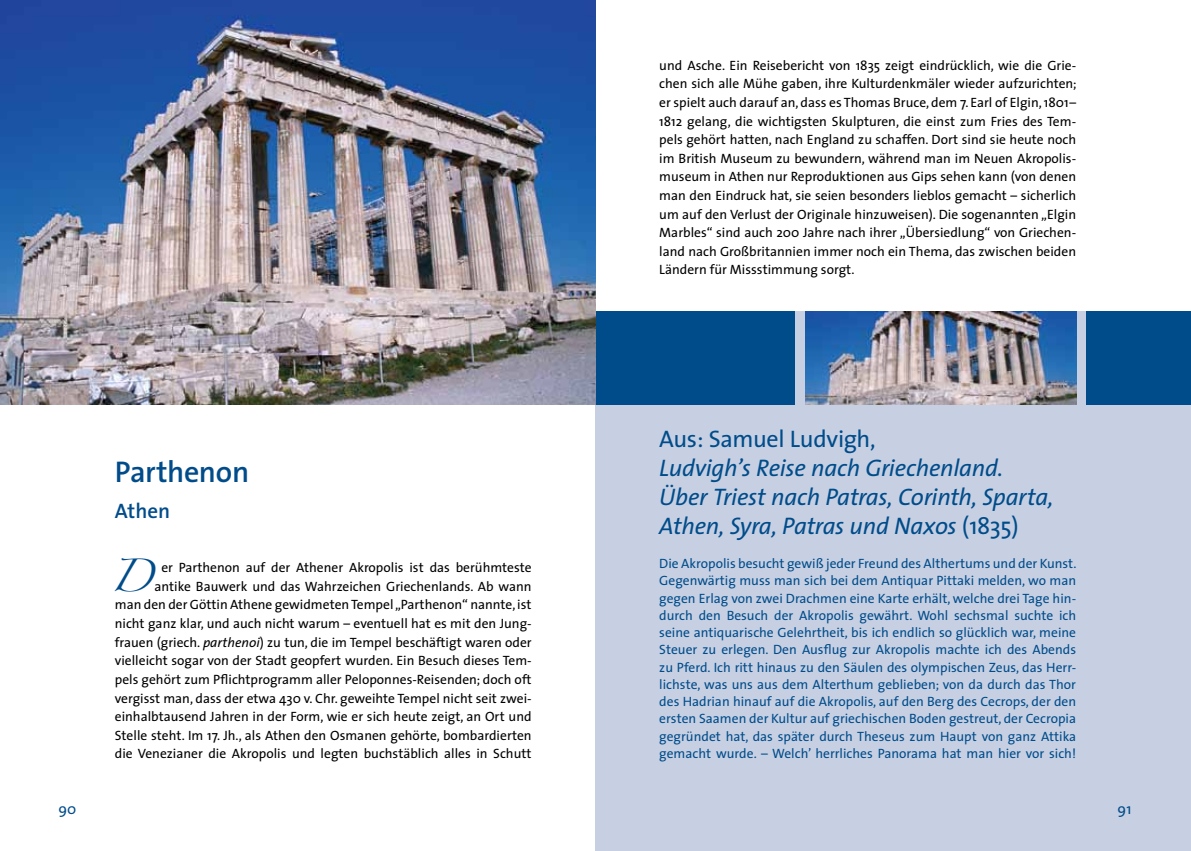
<style>
.page{position:relative;width:1191px;height:851px;background:#fff}
.page>*{position:absolute;margin:0;border:0;box-sizing:border-box;transform-origin:0 0}
.t1{font:600 30px "The Sans";letter-spacing:-.01em;color:#004c8a}
.t2{font:29.4px "Zapfino";color:#004c8a}
.t3{font:italic 24px/28.8px "The Sans";letter-spacing:-.015em;color:#004c8a}
.t4{font:24px "The Sans";letter-spacing:-.015em;color:#004c8a}
.t5{font:600 21px "The Sans";color:#004c8a}
.t6{font:15px "The Sans";color:#004c8a}
.t7{font:13.5px/18.6px "The Sans";color:#000;text-align:right}
.t8{font:13.5px/17.2px "The Sans";color:#004c8a;text-align:justify}
.s1{font-style:italic}
.s2{font-style:normal}
</style>
<div class="page">
<div style="left:596px;top:311px;width:595px;height:539px;background:#c7d0e3"></div>
<div style="left:595px;top:311px;width:199px;height:93px;background:#004c8a"></div>
<div style="left:1086px;top:311px;width:105px;height:93px;background:#004c8a"></div>
<img style="left:805px;top:311px;width:271px;height:93px">
<img style="left:0;top:0;width:595px;height:404px">
<h1 class="t1" style="left:115px;top:446px;width:136px">Parthenon</h1>
<h3 class="t5" style="left:115px;top:493px;width:57px">Athen</h3>
<h2 class="t2" style="left:110px;top:563px;width:44px">D</h2>
<p class="t7" style="left:115px;top:558px;width:418px">er Parthenon auf der Athener Akropolis ist das berühmteste<br>antike Bauwerk und das Wahrzeichen Griechenlands. Ab wann<br>man den der Göttin Athene gewidmeten Tempel „Parthenon“ nannte, ist nicht ganz klar, und auch nicht warum – eventuell hat es mit den Jung&shy;frauen (griech. <span class="s1">parthenoi</span>) zu tun, die im Tempel beschäftigt waren oder vielleicht sogar von der Stadt geopfert wurden. Ein Besuch dieses Tem&shy;pels gehört zum Pflichtprogramm aller Peloponnes-Reisenden; doch oft vergisst man, dass der etwa 430 v. Chr. geweihte Tempel nicht seit zwei&shy;einhalbtausend Jahren in der Form, wie er sich heute zeigt, an Ort und Stelle steht. Im 17. Jh., als Athen den Osmanen gehörte, bombardierten die Venezianer die Akropolis und legten buchstäblich alles in Schutt</p>
<p class="t7" style="left:659px;top:55px;width:419px;text-align:justify">und Asche. Ein Reisebericht von 1835 zeigt eindrücklich, wie die Grie&shy;chen sich alle Mühe gaben, ihre Kulturdenkmäler wieder aufzurichten; er spielt auch darauf an, dass es Thomas Bruce, dem 7. Earl of Elgin, 1801– 1812 gelang, die wichtigsten Skulpturen, die einst zum Fries des Tem&shy;pels gehört hatten, nach England zu schaffen. Dort sind sie heute noch im British Museum zu bewundern, während man im Neuen Akropolis&shy;museum in Athen nur Reproduktionen aus Gips sehen kann (von denen man den Eindruck hat, sie seien besonders lieblos gemacht – sicherlich um auf den Verlust der Originale hinzuweisen). Die sogenannten „Elgin Marbles“ sind auch 200 Jahre nach ihrer „Übersiedlung“ von Griechen&shy;land nach Großbritannien immer noch ein Thema, das zwischen beiden Ländern für Missstimmung sorgt.</p>
<h3 class="t4" style="left:659px;top:419px;width:218px">Aus: Samuel Ludvigh,</h3>
<h3 class="t3" style="left:659px;top:453px;width:395px">Ludvigh’s Reise nach Griechenland.<br>Über Triest nach Patras, Corinth, Sparta,<br>Athen, Syra, Patras und Naxos <span class="s2">(1835)</span></h3>
<p class="t8" style="left:659px;top:554px;width:419px">Die Akropolis besucht gewiß jeder Freund des Althertums und der Kunst.<br>Gegenwärtig muss man sich bei dem Antiquar Pittaki melden, wo man gegen Erlag von zwei Drachmen eine Karte erhält, welche drei Tage hin&shy;durch den Besuch der Akropolis gewährt. Wohl sechsmal suchte ich seine antiquarische Gelehrtheit, bis ich endlich so glücklich war, meine Steuer zu erlegen. Den Ausflug zur Akropolis machte ich des Abends zu Pferd. Ich ritt hinaus zu den Säulen des olympischen Zeus, das Herr&shy;lichste, was uns aus dem Alterthum geblieben; von da durch das Thor des Hadrian hinauf auf die Akropolis, auf den Berg des Cecrops, der den ersten Saamen der Kultur auf griechischen Boden gestreut, der Cecropia gegründet hat, das später durch Theseus zum Haupt von ganz Attika gemacht wurde. – Welch’ herrliches Panorama hat man hier vor sich!</p>
<p class="t6" style="left:58px;top:796px;width:19px">90</p>
<p class="t6" style="left:1117px;top:796px;width:15px">91</p>
</div>
